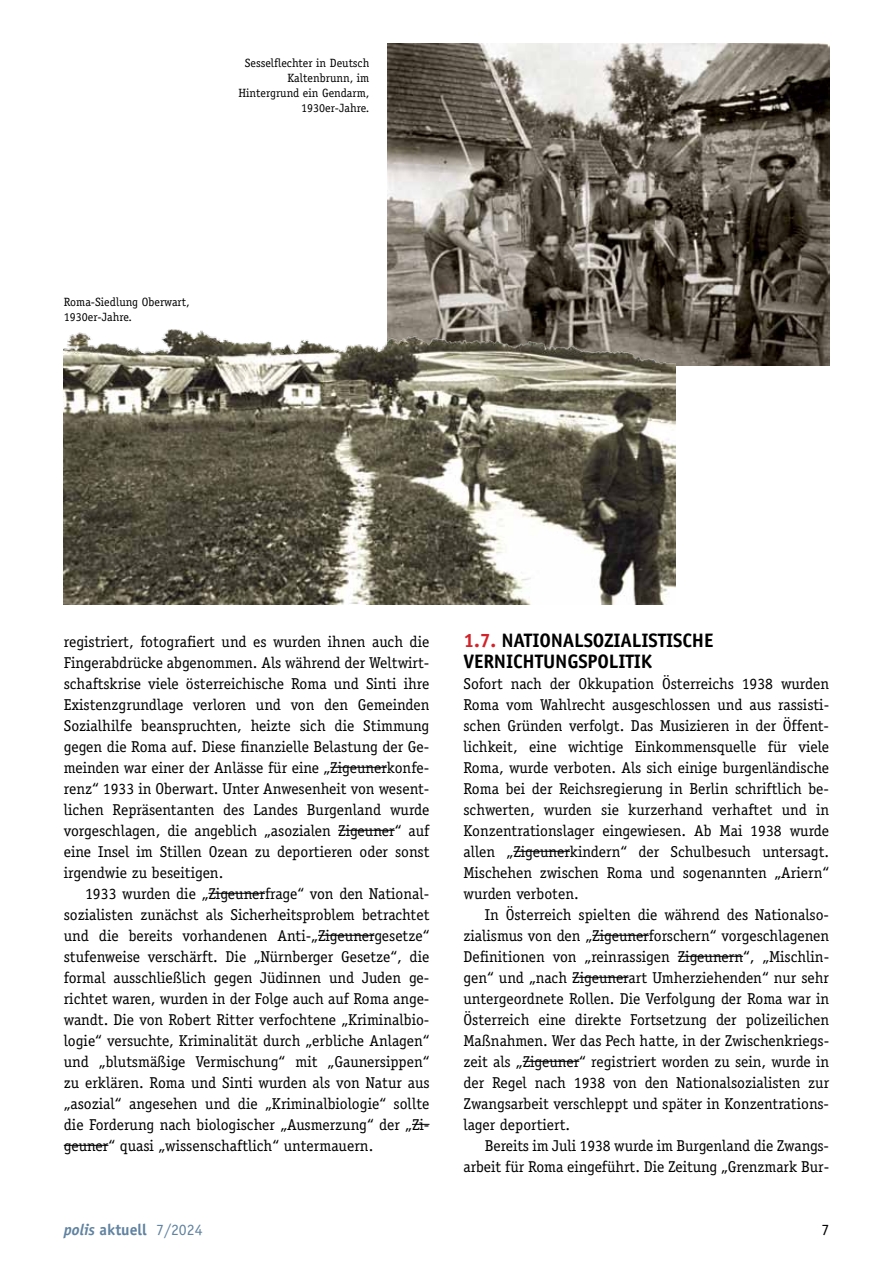
<style>
.page{position:relative;width:893px;height:1263px;background:#fff}
.page>*{position:absolute;margin:0;border:0;box-sizing:border-box;transform-origin:0 0}
.t1{font:700 19.5px/21px "Officina Sans Std";letter-spacing:-.01em;color:#000}
.t2{font:15.75px/21px "Officina Serif Std";color:#000;text-align:justify}
.t3{font:700 15.75px "Officina Sans Std";color:#6183a1}
.t4{font:15.75px "Officina Sans Std";color:#000}
.t5{font:12px/15px "Officina Serif Std";color:#000;text-align:right}
.s1{color:#d2232a}
.s2{font-style:italic}
.s3{font-weight:400}
</style>
<div class="page">
<hr style="left:330px;top:767px;width:57px;height:1px;background:#000">
<hr style="left:338px;top:830px;width:57px;height:1px;background:#000">
<hr style="left:208px;top:893px;width:57px;height:1px;background:#000">
<hr style="left:318px;top:935px;width:56px;height:1px;background:#000">
<svg style="left:412px;top:1124px;width:17px;height:1px"></svg>
<hr style="left:64px;top:1145px;width:44px;height:1px;background:#000">
<hr style="left:513px;top:851px;width:57px;height:1px;background:#000">
<hr style="left:592px;top:935px;width:57px;height:1px;background:#000">
<hr style="left:678px;top:956px;width:65px;height:1px;background:#000">
<hr style="left:572px;top:977px;width:57px;height:1px;background:#000">
<hr style="left:523px;top:1061px;width:56px;height:1px;background:#000">
<img style="left:387px;top:43px;width:442px;height:322px">
<img style="left:64px;top:328px;width:611px;height:277px">
<p class="t5" style="left:238px;top:56px;width:132px">Sesselflechter in Deutsch<br>Kaltenbrunn, im<br>Hintergrund ein Gendarm,<br>1930er-Jahre.</p>
<p class="t5" style="left:64px;top:295px;width:128px;text-align:left">Roma-Siedlung Oberwart,<br>1930er-Jahre.</p>
<p class="t2" style="left:64px;top:631px;width:367px">registriert, fotografiert und es wurden ihnen auch die Fingerabdrücke abgenommen. Als während der Weltwirt&shy;schaftskrise viele österreichische Roma und Sinti ihre Existenzgrundlage verloren und von den Gemeinden Sozialhilfe beanspruchten, heizte sich die Stimmung gegen die Roma auf. Diese finanzielle Belastung der Ge&shy;meinden war einer der Anlässe für eine „Zigeunerkonfe&shy;renz“ 1933 in Oberwart. Unter Anwesenheit von wesent&shy;lichen Repräsentanten des Landes Burgenland wurde vorgeschlagen, die angeblich „asozialen Zigeuner“ auf eine Insel im Stillen Ozean zu deportieren oder sonst irgendwie zu beseitigen.</p>
<p class="t2" style="left:64px;top:883px;width:367px;text-indent:21px">1933 wurden die „Zigeunerfrage“ von den National&shy;sozialisten zunächst als Sicherheitsproblem betrachtet und die bereits vorhandenen Anti-„Zigeunergesetze“ stufenweise verschärft. Die „Nürnberger Gesetze“, die formal ausschließlich gegen Jüdinnen und Juden ge&shy;richtet waren, wurden in der Folge auch auf Roma ange&shy;wandt. Die von Robert Ritter verfochtene „Kriminalbio&shy;logie“ versuchte, Kriminalität durch „erbliche Anlagen“ und „blutsmäßige Vermischung“ mit „Gaunersippen“ zu erklären. Roma und Sinti wurden als von Natur aus „asozial“ angesehen und die „Kriminalbiologie“ sollte die Forderung nach biologischer „Ausmerzung“ der „Zi&shy;geuner“ quasi „wissenschaftlich“ untermauern.</p>
<p class="t1" style="left:463px;top:629px;width:251px"><span class="s1">1.7.</span> NATIONALSOZIALISTISCHE<br>VERNICHTUNGSPOLITIK</p>
<p class="t2" style="left:463px;top:673px;width:367px">Sofort nach der Okkupation Österreichs 1938 wurden Roma vom Wahlrecht ausgeschlossen und aus rassisti&shy;schen Gründen verfolgt. Das Musizieren in der Öffent&shy;lichkeit, eine wichtige Einkommensquelle für viele Roma, wurde verboten. Als sich einige burgenländische Roma bei der Reichsregierung in Berlin schriftlich be&shy;schwerten, wurden sie kurzerhand verhaftet und in Konzentrationslager eingewiesen. Ab Mai 1938 wurde allen „Zigeunerkindern“ der Schulbesuch untersagt.<br>Mischehen zwischen Roma und sogenannten „Ariern“ wurden verboten.</p>
<p class="t2" style="left:463px;top:904px;width:367px;text-indent:21px">In Österreich spielten die während des Nationalso&shy;zialismus von den „Zigeunerforschern“ vorgeschlagenen Definitionen von „reinrassigen Zigeunern“, „Mischlin&shy;gen“ und „nach Zigeunerart Umherziehenden“ nur sehr untergeordnete Rollen. Die Verfolgung der Roma war in Österreich eine direkte Fortsetzung der polizeilichen Maßnahmen. Wer das Pech hatte, in der Zwischenkriegs&shy;zeit als „Zigeuner“ registriert worden zu sein, wurde in der Regel nach 1938 von den Nationalsozialisten zur Zwangsarbeit verschleppt und später in Konzentrations&shy;lager deportiert.</p>
<p class="t2" style="left:463px;top:1135px;width:367px;text-align:right">Bereits im Juli 1938 wurde im Burgenland die Zwangs&shy;arbeit für Roma eingeführt. Die Zeitung „Grenzmark Bur-</p>
<p class="t3" style="left:64px;top:1219px;width:140px"><span class="s2">polis</span> AKTUELL <span class="s3">7/2024</span></p>
<p class="t4" style="left:821px;top:1220px;width:9px">7</p>
</div>
